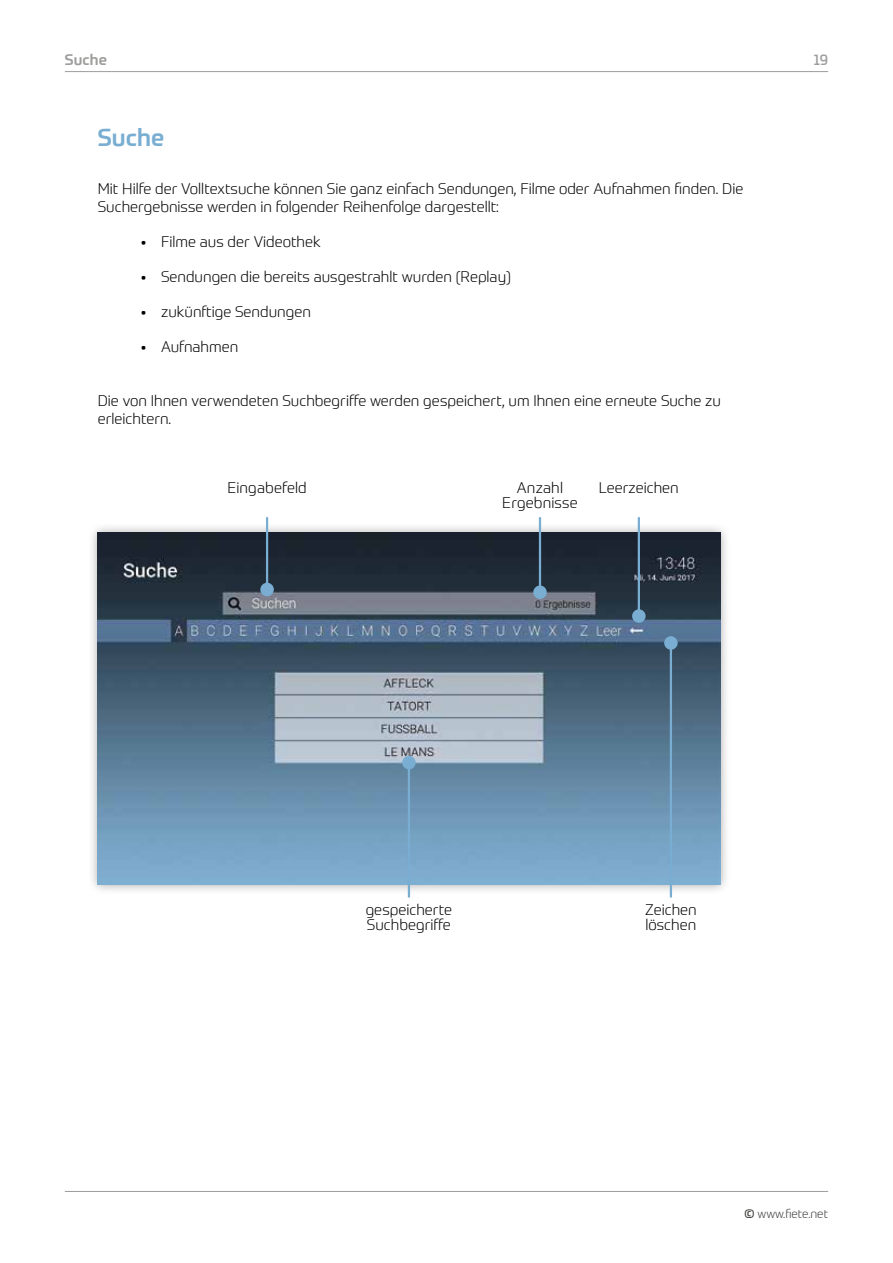
<style>
.page{position:relative;width:893px;height:1263px;background:#fff}
.page>*{position:absolute;margin:0;border:0;box-sizing:border-box;transform-origin:0 0}
.t1{font:500 24px "Prometo";color:#79aed2}
.t2{font:300 15px/15px "Prometo";color:#000}
.t3{font:500 15px "Prometo";letter-spacing:.005em;color:#9d9d9c}
.t4{font:15px "Prometo";color:#9d9d9c}
.t5{font:300 12px "Prometo";color:#3c3c3b}
.s1{font-weight:400}
</style>
<div class="page">
<hr style="left:65px;top:1191px;width:763px;height:1px;background:#9d9d9c">
<hr style="left:65px;top:71px;width:763px;height:1px;background:#9d9d9c">
<div style="left:87px;top:522px;width:644px;height:373px;background:#000;opacity:.35"></div>
<img style="left:98px;top:533px;width:622px;height:352px">
<hr style="left:266px;top:517px;width:2px;height:72px;background:#79aed2">
<div style="left:260px;top:583px;width:14px;height:13px;background:#79aed2;border-radius:50%"></div>
<hr style="left:539px;top:517px;width:2px;height:75px;background:#79aed2">
<div style="left:533px;top:585px;width:14px;height:14px;background:#79aed2;border-radius:50%"></div>
<hr style="left:638px;top:517px;width:2px;height:99px;background:#79aed2">
<div style="left:632px;top:609px;width:14px;height:14px;background:#79aed2;border-radius:50%"></div>
<hr style="left:670px;top:643px;width:2px;height:254px;background:#79aed2">
<div style="left:664px;top:636px;width:14px;height:14px;background:#79aed2;border-radius:50%"></div>
<hr style="left:408px;top:763px;width:2px;height:134px;background:#79aed2">
<div style="left:402px;top:756px;width:14px;height:13px;background:#79aed2;border-radius:50%"></div>
<p class="t3" style="left:65px;top:51px;width:44px">Suche</p>
<p class="t4" style="left:813px;top:51px;width:16px">19</p>
<h1 class="t1" style="left:98px;top:123px;width:68px">Suche</h1>
<p class="t2" style="left:98px;top:179px;width:647px;line-height:18px">Mit Hilfe der Volltextsuche können Sie ganz einfach Sendungen, Filme oder Aufnahmen finden. Die<br>Suchergebnisse werden in folgender Reihenfolge dargestellt:</p>
<p class="t2" style="left:140px;top:234px;width:182px"><span class="s1">•</span> Filme aus der Videothek</p>
<p class="t2" style="left:140px;top:269px;width:372px"><span class="s1">•</span> Sendungen die bereits ausgestrahlt wurden (Replay)</p>
<p class="t2" style="left:140px;top:304px;width:172px"><span class="s1">•</span> zukünftige Sendungen</p>
<p class="t2" style="left:140px;top:339px;width:100px"><span class="s1">•</span> Aufnahmen</p>
<p class="t2" style="left:98px;top:392px;width:625px;line-height:18px">Die von Ihnen verwendeten Suchbegriffe werden gespeichert, um Ihnen eine erneute Suche zu erleichtern.</p>
<p class="t2" style="left:227px;top:480px;width:81px">Eingabefeld</p>
<p class="t2" style="left:502px;top:480px;width:77px;text-align:center">Anzahl<br>Ergebnisse</p>
<p class="t2" style="left:599px;top:480px;width:81px">Leerzeichen</p>
<p class="t2" style="left:366px;top:902px;width:88px">gespeicherte<br>Suchbegriffe</p>
<p class="t2" style="left:645px;top:902px;width:53px">Zeichen löschen</p>
<p class="t5" style="left:744px;top:1206px;width:85px"><span class="s1">©</span> www.fiete.net</p>
</div>
